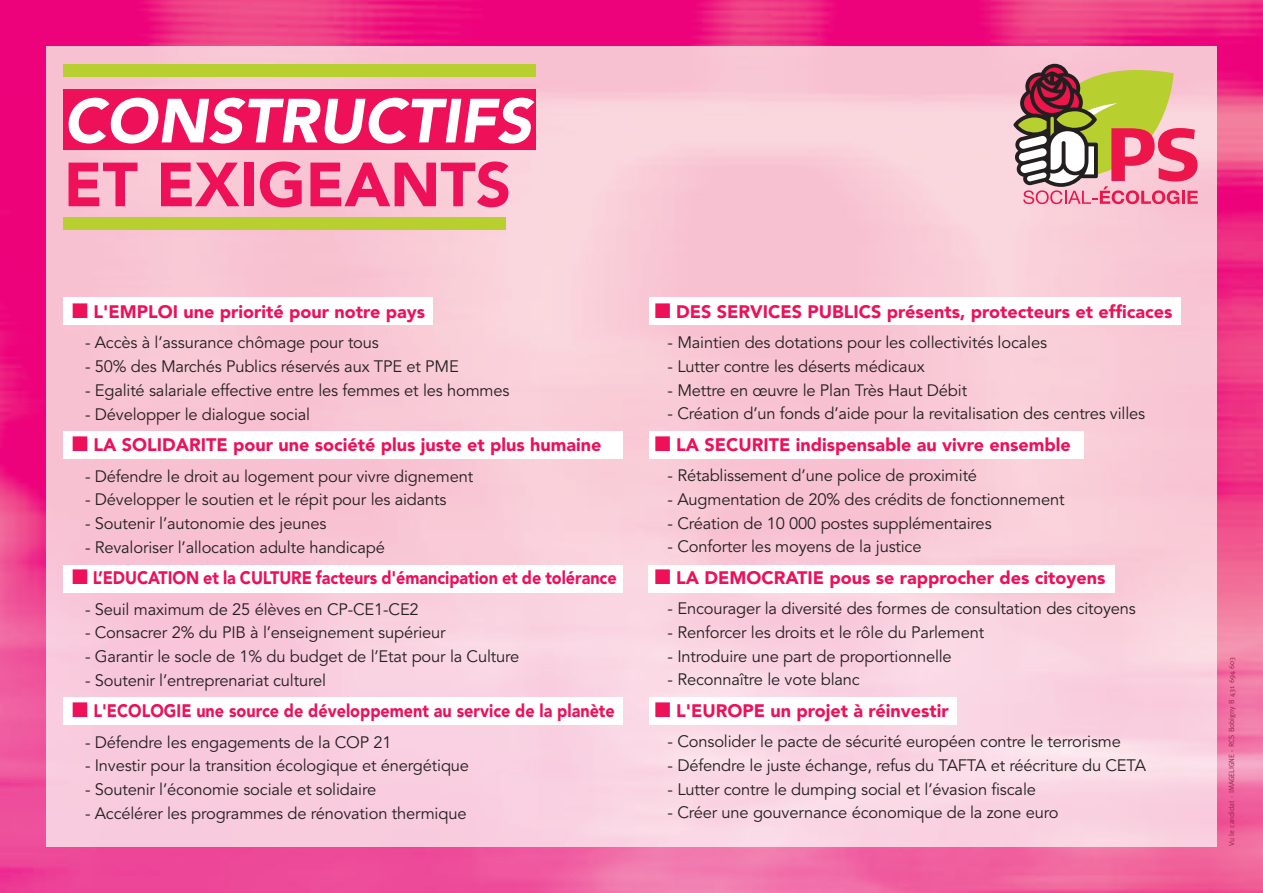
<style>
.page{position:relative;width:1263px;height:893px;background:#fff}
.page>*{position:absolute;margin:0;border:0;box-sizing:border-box;transform-origin:0 0}
.t1{font:italic 900 61.65px "Avenir";color:#fff}
.t2{font:900 61.65px "Avenir";color:#ee1059}
.t3{font:900 18px "Avenir";color:#ee1059}
.t4{font:900 18px "Avenir";color:#ee1059;scale:.9 1}
.t5{font:16.5px "Avenir";letter-spacing:-.01em;color:#231f20}
.t6{font:7.5px "Meta";color:#972449}
</style>
<div class="page">
<img style="left:0;top:0;width:1263px;height:893px">
<img style="left:47px;top:47px;width:1169px;height:799px">
<svg style="left:1013px;top:64px;width:185px;height:140px;background:#c8987f"></svg>
<div style="left:64px;top:217px;width:442px;height:12px;background:#b8d02f"></div>
<div style="left:64px;top:298px;width:369px;height:27px;background:#fff"></div>
<div style="left:649px;top:298px;width:531px;height:27px;background:#fff"></div>
<div style="left:649px;top:431px;width:434px;height:28px;background:#fff"></div>
<div style="left:649px;top:565px;width:466px;height:27px;background:#fff"></div>
<div style="left:649px;top:697px;width:307px;height:27px;background:#fff"></div>
<div style="left:64px;top:431px;width:559px;height:28px;background:#fff"></div>
<div style="left:64px;top:565px;width:559px;height:27px;background:#fff"></div>
<div style="left:64px;top:697px;width:559px;height:27px;background:#fff"></div>
<div style="left:64px;top:64px;width:472px;height:12px;background:#b8d02f"></div>
<div style="left:64px;top:89px;width:472px;height:61px;background:#ee1059"></div>
<h1 class="t1" style="left:64px;top:70px;width:469px">CONSTRUCTIFS</h1>
<h1 class="t2" style="left:64px;top:132px;width:449px">ET EXIGEANTS</h1>
<p class="t3" style="left:72px;top:297px;width:354px">■ L'EMPLOI une priorité pour notre pays</p>
<p class="t5" style="left:85px;top:333px;width:295px">- Accès à l’assurance chômage pour tous</p>
<p class="t5" style="left:85px;top:357px;width:375px">- 50% des Marchés Publics réservés aux TPE et PME</p>
<p class="t5" style="left:85px;top:380px;width:426px">- Egalité salariale effective entre les femmes et les hommes</p>
<p class="t5" style="left:85px;top:404px;width:227px">- Développer le dialogue social</p>
<p class="t3" style="left:72px;top:430px;width:531px">■ LA SOLIDARITE pour une société plus juste et plus humaine</p>
<p class="t5" style="left:85px;top:466px;width:390px">- Défendre le droit au logement pour vivre dignement</p>
<p class="t5" style="left:85px;top:490px;width:363px">- Développer le soutien et le répit pour les aidants</p>
<p class="t5" style="left:85px;top:513px;width:243px">- Soutenir l’autonomie des jeunes</p>
<p class="t5" style="left:85px;top:537px;width:301px">- Revaloriser l’allocation adulte handicapé</p>
<p class="t4" style="left:72px;top:563px;width:606px">■ L’EDUCATION et la CULTURE facteurs d'émancipation et de tolérance</p>
<p class="t5" style="left:85px;top:599px;width:335px">- Seuil maximum de 25 élèves en CP-CE1-CE2</p>
<p class="t5" style="left:85px;top:623px;width:362px">- Consacrer 2% du PIB à l’enseignement supérieur</p>
<p class="t5" style="left:85px;top:646px;width:436px">- Garantir le socle de 1% du budget de l’Etat pour la Culture</p>
<p class="t5" style="left:85px;top:670px;width:243px">- Soutenir l’entreprenariat culturel</p>
<p class="t4" style="left:72px;top:696px;width:604px">■ L'ECOLOGIE une source de développement au service de la planète</p>
<p class="t5" style="left:85px;top:732px;width:308px">- Défendre les engagements de la COP 21</p>
<p class="t5" style="left:85px;top:756px;width:386px">- Investir pour la transition écologique et énergétique</p>
<p class="t5" style="left:85px;top:779px;width:293px">- Soutenir l’économie sociale et solidaire</p>
<p class="t5" style="left:85px;top:803px;width:383px">- Accélérer les programmes de rénovation thermique</p>
<p class="t3" style="left:655px;top:296px;width:519px">■ DES SERVICES PUBLICS présents, protecteurs et efficaces</p>
<p class="t5" style="left:668px;top:333px;width:381px">- Maintien des dotations pour les collectivités locales</p>
<p class="t5" style="left:668px;top:356px;width:258px">- Lutter contre les déserts médicaux</p>
<p class="t5" style="left:668px;top:380px;width:301px">- Mettre en œuvre le Plan Très Haut Débit</p>
<p class="t5" style="left:668px;top:404px;width:479px">- Création d’un fonds d’aide pour la revitalisation des centres villes</p>
<p class="t3" style="left:655px;top:429px;width:417px">■ LA SECURITE indispensable au vivre ensemble</p>
<p class="t5" style="left:668px;top:466px;width:311px">- Rétablissement d’une police de proximité</p>
<p class="t5" style="left:668px;top:489px;width:398px">- Augmentation de 20% des crédits de fonctionnement</p>
<p class="t5" style="left:668px;top:513px;width:326px">- Création de 10 000 postes supplémentaires</p>
<p class="t5" style="left:668px;top:537px;width:255px">- Conforter les moyens de la justice</p>
<p class="t3" style="left:655px;top:562px;width:452px">■ LA DEMOCRATIE pous se rapprocher des citoyens</p>
<p class="t5" style="left:668px;top:599px;width:470px">- Encourager la diversité des formes de consultation des citoyens</p>
<p class="t5" style="left:668px;top:622px;width:318px">- Renforcer les droits et le rôle du Parlement</p>
<p class="t5" style="left:668px;top:646px;width:286px">- Introduire une part de proportionnelle</p>
<p class="t5" style="left:668px;top:670px;width:194px">- Reconnaître le vote blanc</p>
<p class="t3" style="left:655px;top:695px;width:295px">■ L'EUROPE un projet à réinvestir</p>
<p class="t5" style="left:668px;top:732px;width:455px">- Consolider le pacte de sécurité européen contre le terrorisme</p>
<p class="t5" style="left:668px;top:755px;width:480px">- Défendre le juste échange, refus du TAFTA et réécriture du CETA</p>
<p class="t5" style="left:668px;top:779px;width:370px">- Lutter contre le dumping social et l’évasion fiscale</p>
<p class="t5" style="left:668px;top:803px;width:392px">- Créer une gouvernance économique de la zone euro</p>
<p class="t6" style="left:1227px;top:846px;width:191px;rotate:-90deg">Vu le candidat - IMAGELIGNE - RCS Bobigny B 431 694 603</p>
</div>
